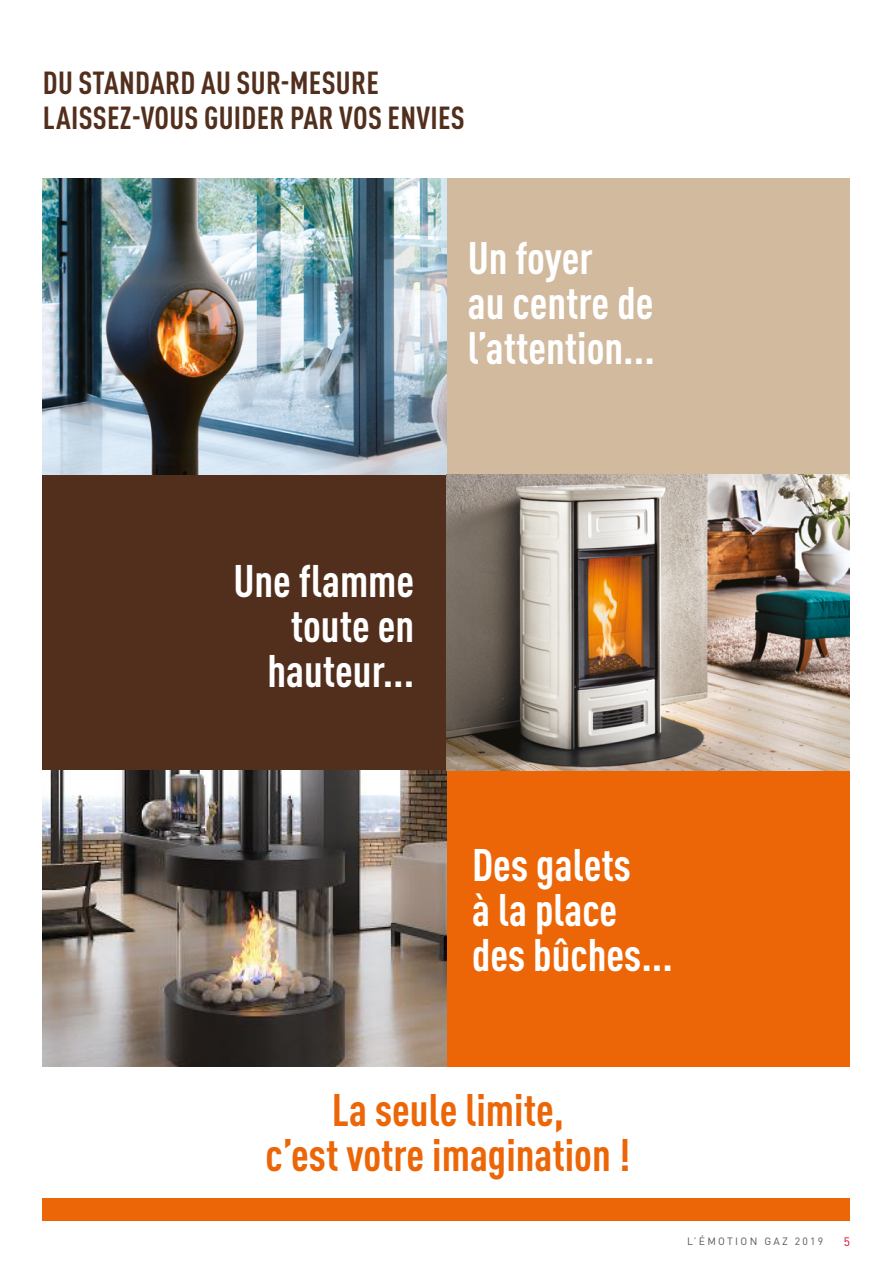
<style>
.page{position:relative;width:893px;height:1263px;background:#fff}
.page>*{position:absolute;margin:0;border:0;box-sizing:border-box;transform-origin:0 0}
.t1{font:700 condensed 45px/45px "DIN Pro";color:#fff}
.t2{font:700 condensed 45px/45px "DIN Pro";color:#ec6608;text-align:center}
.t3{font:700 condensed 31.5px/34.5px "DIN Pro";letter-spacing:.01em;color:#522f1d}
.t4{font:12px "DIN Pro";color:#e00326}
.t5{font:10.5px "DIN Pro";letter-spacing:.22em;color:#575756}
</style>
<div class="page">
<div style="left:43px;top:179px;width:807px;height:888px;background:#d1ba9e"></div>
<div style="left:446px;top:771px;width:404px;height:296px;background:#ec6608"></div>
<div style="left:42px;top:473px;width:404px;height:299px;background:#522f1d"></div>
<div style="left:43px;top:1198px;width:807px;height:22px;background:#ec6608"></div>
<img style="left:42px;top:179px;width:404px;height:296px">
<img style="left:42px;top:771px;width:404px;height:296px">
<img style="left:446px;top:475px;width:404px;height:296px">
<p class="t3" style="left:43px;top:63px;width:423px">DU STANDARD AU SUR-MESURE<br>LAISSEZ-VOUS GUIDER PAR VOS ENVIES</p>
<p class="t1" style="left:468px;top:231px;width:189px">Un foyer<br>au centre de l’attention...</p>
<p class="t1" style="left:233px;top:554px;width:182px;text-align:right">Une flamme toute en hauteur...</p>
<p class="t1" style="left:472px;top:838px;width:202px">Des galets<br>à la place des bûches...</p>
<p class="t2" style="left:265px;top:1084px;width:367px">La seule limite,<br>c’est votre imagination !</p>
<p class="t5" style="left:687px;top:1232px;width:137px">L’ÉMOTION GAZ 2019</p>
<p class="t4" style="left:844px;top:1232px;width:8px">5</p>
</div>
